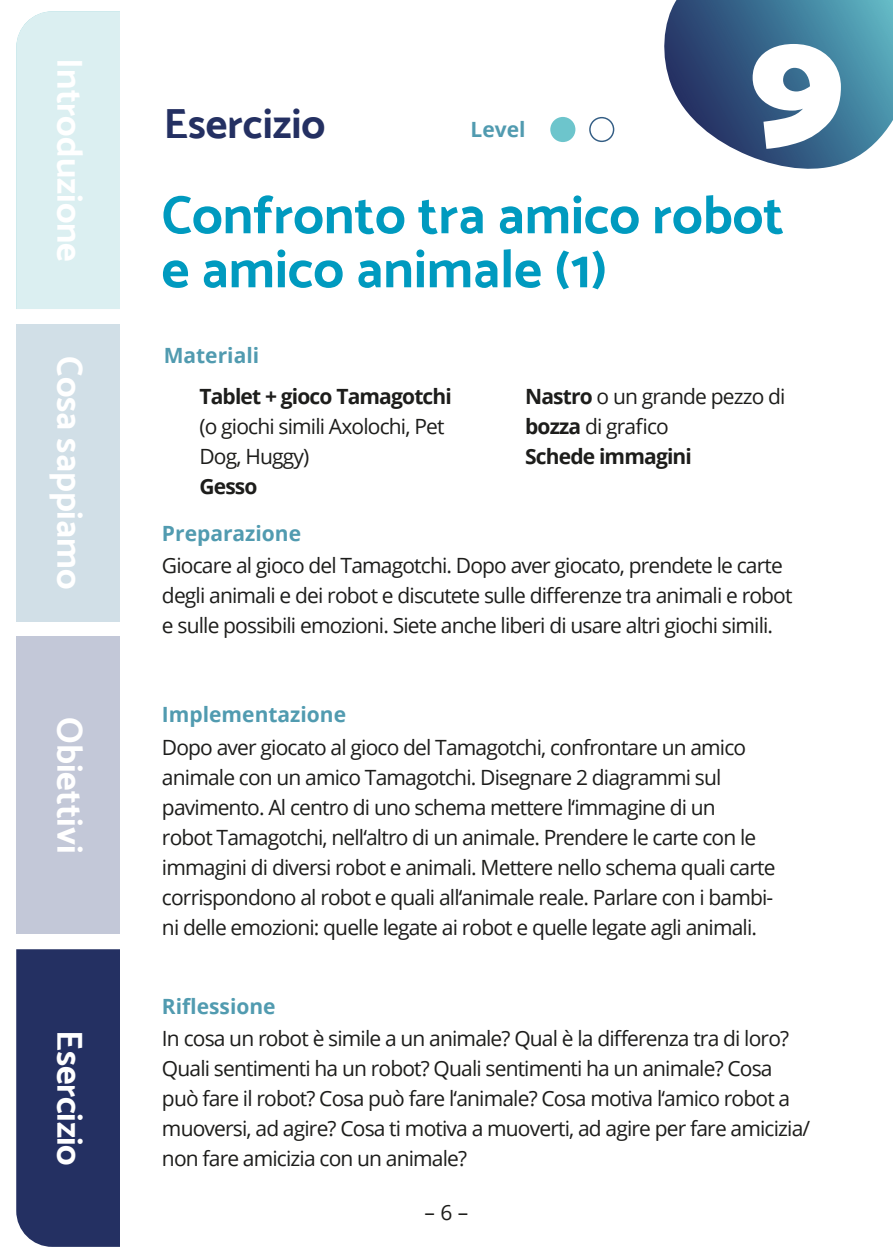
<style>
.page{position:relative;width:893px;height:1259px;background:#fff}
.page>*{position:absolute;margin:0;border:0;box-sizing:border-box;transform-origin:0 0}
.t1{font:900 162px "Catamaran";color:#fff}
.t2{font:700 54px/54px "Catamaran";color:#009abf}
.t3{font:700 42px "Catamaran";color:#243062}
.t4{font:700 36px "Catamaran";color:#fff}
.t5{font:21px/30px "Open Sans";letter-spacing:-.04em;color:#1d1d1b}
.t6{font:700 21px/30px "Open Sans";letter-spacing:-.04em;color:#1d1d1b}
.t7{font:700 21px "Open Sans";color:#519bb0}
.s1{font-weight:400}
</style>
<div class="page">
<div style="left:16px;top:949px;width:104px;height:297px;background:#243062"></div>
<svg style="left:664px;top:0;width:229px;height:169px;background:#547d9c"></svg>
<div style="left:16px;top:636px;width:104px;height:298px;background:#c3c8d8"></div>
<div style="left:16px;top:324px;width:104px;height:297px;background:#d1dfe7"></div>
<div style="left:16px;top:11px;width:104px;height:298px;background:#dbeff1"></div>
<div style="left:550px;top:117px;width:25px;height:25px;background:#6dc5cc;border-radius:50%"></div>
<div style="left:589px;top:117px;width:25px;height:25px;border:1px solid #335d84;border-radius:50%"></div>
<h3 class="t4" style="left:91px;top:58px;width:205px;rotate:90deg">Introduzione</h3>
<h3 class="t4" style="left:91px;top:356px;width:235px;rotate:90deg">Cosa sappiamo</h3>
<h3 class="t4" style="left:91px;top:717px;width:138px;rotate:90deg">Obiettivi</h3>
<h3 class="t4" style="left:91px;top:1030px;width:137px;rotate:90deg">Esercizio</h3>
<h3 class="t3" style="left:164px;top:99px;width:163px">Esercizio</h3>
<p class="t7" style="left:471px;top:115px;width:57px">Level</p>
<h1 class="t1" style="left:749px;top:-13px;width:96px">9</h1>
<h2 class="t2" style="left:162px;top:188px;width:624px">Confronto tra amico robot e amico animale (1)</h2>
<p class="t7" style="left:164px;top:340px;width:97px">Materiali</p>
<p class="t6" style="left:199px;top:381px;width:254px">Tablet + gioco Tamagotchi</p>
<p class="t5" style="left:199px;top:411px;width:247px">(o giochi simili Axolochi, Pet<br>Dog, Huggy)</p>
<p class="t6" style="left:199px;top:471px;width:60px">Gesso</p>
<p class="t7" style="left:162px;top:518px;width:141px">Preparazione</p>
<p class="t6" style="left:525px;top:381px;width:262px">Nastro <span class="s1">o un grande pezzo di </span>bozza <span class="s1">di grafico<br></span>Schede immagini</p>
<p class="t5" style="left:162px;top:550px;width:632px">Giocare al gioco del Tamagotchi. Dopo aver giocato, prendete le carte degli animali e dei robot e discutete sulle differenze tra animali e robot e sulle possibili emozioni. Siete anche liberi di usare altri giochi simili.</p>
<p class="t7" style="left:162px;top:700px;width:186px">Implementazione</p>
<p class="t5" style="left:162px;top:731px;width:615px">Dopo aver giocato al gioco del Tamagotchi, confrontare un amico animale con un amico Tamagotchi. Disegnare 2 diagrammi sul pavimento. Al centro di uno schema mettere l‘immagine di un<br>robot Tamagotchi, nell‘altro di un animale. Prendere le carte con le immagini di diversi robot e animali. Mettere nello schema quali carte corrispondono al robot e quali all‘animale reale. Parlare con i bambi&shy;ni delle emozioni: quelle legate ai robot e quelle legate agli animali.</p>
<p class="t7" style="left:162px;top:991px;width:115px">Riflessione</p>
<p class="t5" style="left:162px;top:1023px;width:650px">In cosa un robot è simile a un animale? Qual è la differenza tra di loro?<br>Quali sentimenti ha un robot? Quali sentimenti ha un animale? Cosa può fare il robot? Cosa può fare l‘animale? Cosa motiva l‘amico robot a muoversi, ad agire? Cosa ti motiva a muoverti, ad agire per fare amicizia/ non fare amicizia con un animale?</p>
<p class="t5" style="left:424px;top:1196px;width:45px">– 6 –</p>
</div>
